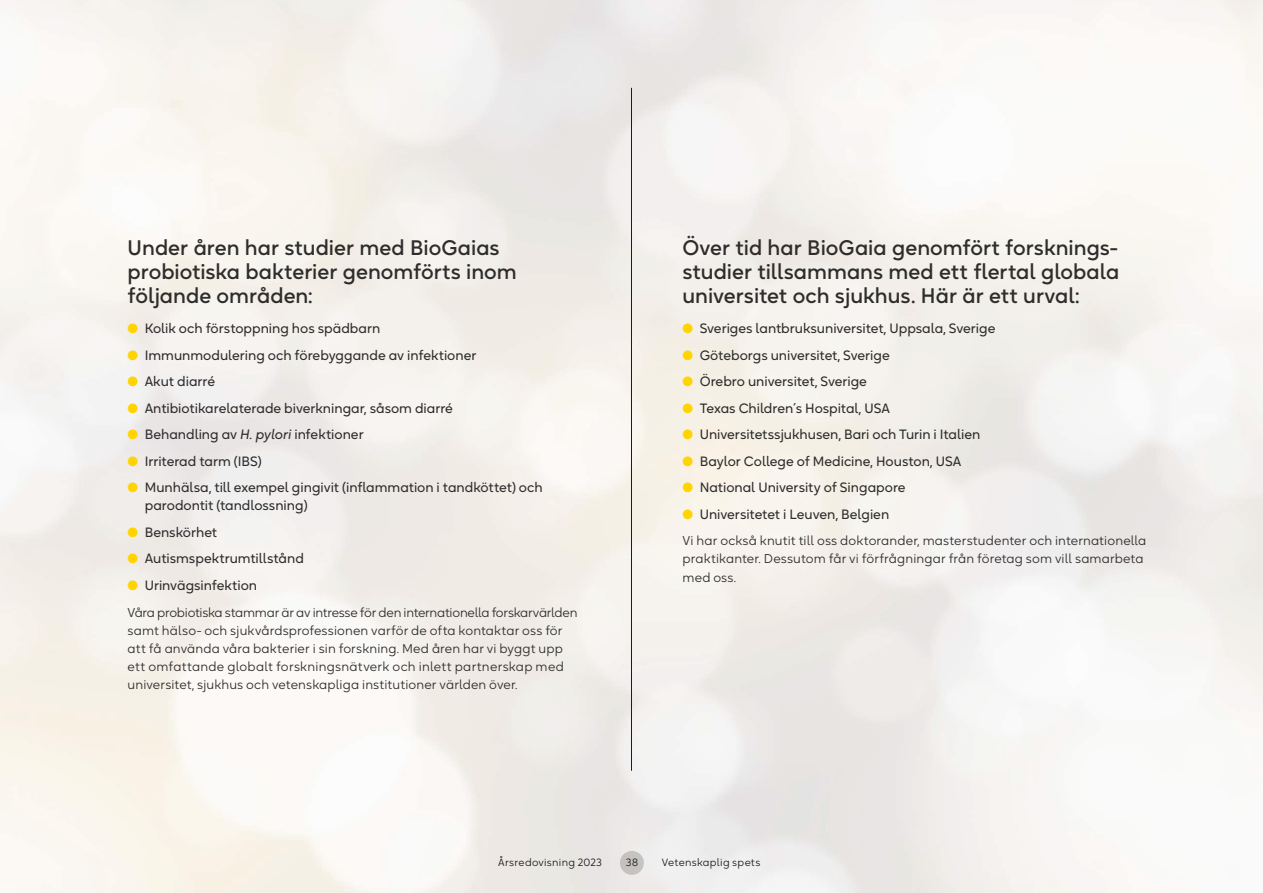
<style>
.page{position:relative;width:1263px;height:893px;background:#fff}
.page>*{position:absolute;margin:0;border:0;box-sizing:border-box;transform-origin:0 0}
.t1{font:500 21px/24px "Oktah Neue";color:#2e2d2c}
.t2{font:13.5px/18px "Oktah Neue";color:#2e2d2c}
.t3{font:12.75px/18px "Oktah Neue Nr";letter-spacing:.01em;color:#2e2d2c}
.t4{font:10.5px "Oktah Neue Nr";letter-spacing:.025em;color:#1d1d1b}
.s1{color:#ffd400}
.s2{font-style:italic}
</style>
<div class="page">
<div style="left:0;top:0;width:1263px;height:893px;background:linear-gradient(to right,#f4f1eb,#f4f2f0)"></div>
<hr style="left:631px;top:88px;width:1px;height:683px;background:#1d1d1b">
<div style="left:620px;top:851px;width:24px;height:24px;background:#c5c2c0;border-radius:50%"></div>
<h1 class="t1" style="left:128px;top:234px;width:391px">Under åren har studier med BioGaias probiotiska bakterier genomförts inom följande områden:</h1>
<p class="t2" style="left:128px;top:319px;width:254px"><span class="s1">●</span> Kolik och förstoppning hos spädbarn</p>
<p class="t2" style="left:128px;top:345px;width:350px"><span class="s1">●</span> Immunmodulering och förebyggande av infektioner</p>
<p class="t2" style="left:128px;top:372px;width:89px"><span class="s1">●</span> Akut diarré</p>
<p class="t2" style="left:128px;top:398px;width:327px"><span class="s1">●</span> Antibiotikarelaterade biverkningar, såsom diarré</p>
<p class="t2" style="left:128px;top:425px;width:238px"><span class="s1">●</span> Behandling av <span class="s2">H. pylori</span> infektioner</p>
<p class="t2" style="left:128px;top:451px;width:136px"><span class="s1">●</span> Irriterad tarm (IBS)</p>
<p class="t2" style="left:145px;top:478px;width:399px;text-indent:-17px"><span class="s1">●</span> Munhälsa, till exempel gingivit (inflammation i tandköttet) och parodontit (tandlossning)</p>
<p class="t2" style="left:128px;top:522px;width:91px"><span class="s1">●</span> Benskörhet</p>
<p class="t2" style="left:128px;top:549px;width:178px"><span class="s1">●</span> Autismspektrumtillstånd</p>
<p class="t2" style="left:128px;top:575px;width:131px"><span class="s1">●</span> Urinvägsinfektion</p>
<p class="t3" style="left:128px;top:602px;width:451px">Våra probiotiska stammar är av intresse för den internationella forskarvärlden samt hälso- och sjukvårdsprofessionen varför de ofta kontaktar oss för att få använda våra bakterier i sin forskning. Med åren har vi byggt upp ett omfattande globalt forskningsnätverk och inlett partnerskap med universitet, sjukhus och vetenskapliga institutioner världen över.</p>
<h1 class="t1" style="left:682px;top:234px;width:438px;text-align:justify">Över tid har BioGaia genomfört forsknings&shy;studier tillsammans med ett flertal globala universitet och sjukhus. Här är ett urval:</h1>
<p class="t2" style="left:682px;top:319px;width:314px"><span class="s1">●</span> Sveriges lantbruksuniversitet, Uppsala, Sverige</p>
<p class="t2" style="left:682px;top:345px;width:209px"><span class="s1">●</span> Göteborgs universitet, Sverige</p>
<p class="t2" style="left:682px;top:372px;width:186px"><span class="s1">●</span> Örebro universitet, Sverige</p>
<p class="t2" style="left:682px;top:398px;width:209px"><span class="s1">●</span> Texas Children´s Hospital, USA</p>
<p class="t2" style="left:682px;top:425px;width:299px"><span class="s1">●</span> Universitetssjukhusen, Bari och Turin i Italien</p>
<p class="t2" style="left:682px;top:451px;width:280px"><span class="s1">●</span> Baylor College of Medicine, Houston, USA</p>
<p class="t2" style="left:682px;top:478px;width:225px"><span class="s1">●</span> National University of Singapore</p>
<p class="t2" style="left:682px;top:504px;width:208px"><span class="s1">●</span> Universitetet i Leuven, Belgien</p>
<p class="t3" style="left:682px;top:531px;width:465px">Vi har också knutit till oss doktorander, masterstudenter och internationella praktikanter. Dessutom får vi förfrågningar från företag som vill samarbeta med oss.</p>
<p class="t4" style="left:498px;top:855px;width:105px">Årsredovisning 2023</p>
<p class="t4" style="left:626px;top:855px;width:14px">38</p>
<p class="t4" style="left:662px;top:855px;width:100px">Vetenskaplig spets</p>
</div>
